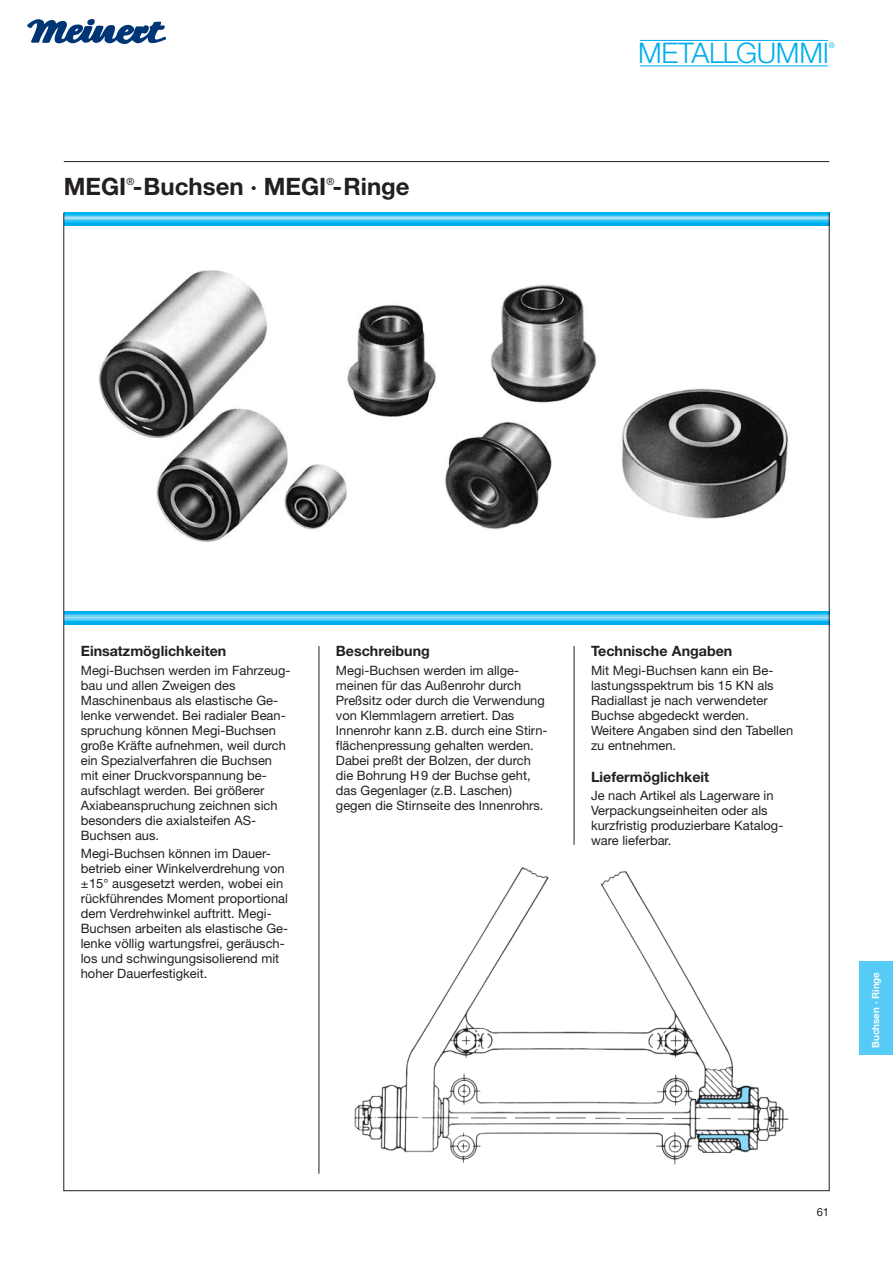
<style>
.page{position:relative;width:893px;height:1263px;background:#fff}
.page>*{position:absolute;margin:0;border:0;box-sizing:border-box;transform-origin:0 0}
.t1{font:300 28.35px "Helvetica Neue LT";letter-spacing:-.01em;color:#00aeef}
.t2{font:700 24px "Helvetica Neue LT";color:#231f20}
.t3{font:700 14.25px "Helvetica Neue LT";color:#231f20}
.t4{font:12.9px/15px "Helvetica Neue LT";color:#231f20}
.t5{font:11.25px "Helvetica Neue LT";color:#231f20}
.t6{font:9.9px "Helvetica Neue LT";color:#231f20}
.t7{font:700 9.75px "Helvetica Neue LT";color:#fff}
.t8{font:300 7.5px "Helvetica Neue LT";color:#00aeef}
</style>
<div class="page">
<div style="left:64px;top:213px;width:765px;height:12px;background:#aae0f9"></div>
<hr style="left:64px;top:214px;width:765px;height:1px;background:#00b8f0">
<hr style="left:64px;top:215px;width:765px;height:1px;background:#2bc4f3">
<hr style="left:64px;top:216px;width:765px;height:1px;background:#74d1f6">
<hr style="left:64px;top:219px;width:765px;height:2px;background:#74d1f6">
<hr style="left:64px;top:220px;width:765px;height:2px;background:#2bc4f3">
<hr style="left:64px;top:222px;width:765px;height:1px;background:#00b8f0">
<hr style="left:64px;top:223px;width:765px;height:2px;background:#00aeef">
<hr style="left:64px;top:612px;width:765px;height:1px;background:#00aeef">
<hr style="left:64px;top:613px;width:765px;height:1px;background:#00b8f0">
<hr style="left:64px;top:614px;width:765px;height:2px;background:#2bc4f3">
<hr style="left:64px;top:616px;width:765px;height:1px;background:#74d1f6">
<hr style="left:64px;top:617px;width:765px;height:2px;background:#aae0f9">
<hr style="left:64px;top:618px;width:765px;height:2px;background:#74d1f6">
<hr style="left:64px;top:620px;width:765px;height:1px;background:#2bc4f3">
<hr style="left:64px;top:621px;width:765px;height:2px;background:#00b8f0">
<hr style="left:64px;top:622px;width:765px;height:2px;background:#00aeef">
<hr style="left:64px;top:623px;width:765px;height:2px;background:#00aeef">
<img style="left:354px;top:867px;width:435px;height:298px">
<hr style="left:64px;top:161px;width:765px;height:1px;background:#231f20">
<hr style="left:319px;top:646px;width:1px;height:528px;background:#231f20">
<hr style="left:574px;top:646px;width:1px;height:199px;background:#231f20">
<img style="left:99px;top:270px;width:689px;height:272px">
<div style="left:859px;top:961px;width:34px;height:93px;background:#56cbf5"></div>
<hr style="left:640px;top:40px;width:188px;height:1px;background:#00aeef">
<hr style="left:640px;top:66px;width:188px;height:1px;background:#00aeef">
<img style="left:27px;top:19px;width:139px;height:25px">
<p class="t6" style="left:126px;top:177px;width:9px">®</p>
<p class="t6" style="left:326px;top:177px;width:9px">®</p>
<h2 class="t2" style="left:64px;top:178px;width:347px">MEGI -Buchsen · MEGI -Ringe</h2>
<h1 class="t1" style="left:638px;top:43px;width:192px">METALLGUMMI</h1>
<p class="t8" style="left:829px;top:43px;width:7px">®</p>
<p class="t3" style="left:81px;top:646px;width:147px">Einsatzmöglichkeiten</p>
<p class="t4" style="left:81px;top:664px;width:211px">Megi-Buchsen werden im Fahrzeug&shy;bau und allen Zweigen des<br>Maschinenbaus als elastische Ge&shy;lenke verwendet. Bei radialer Bean&shy;spruchung können Megi-Buchsen große Kräfte aufnehmen, weil durch ein Spezialverfahren die Buchsen mit einer Druckvorspannung be&shy;aufschlagt werden. Bei größerer<br>Axiabeanspruchung zeichnen sich besonders die axialsteifen AS-<br>Buchsen aus.</p>
<p class="t4" style="left:81px;top:847px;width:209px">Megi-Buchsen können im Dauer&shy;betrieb einer Winkelverdrehung von ±15° ausgesetzt werden, wobei ein rückführendes Moment proportional dem Verdrehwinkel auftritt. Megi-Buchsen arbeiten als elastische Ge&shy;lenke völlig wartungsfrei, geräusch&shy;los und schwingungsisolierend mit hoher Dauerfestigkeit.</p>
<p class="t3" style="left:336px;top:646px;width:95px">Beschreibung</p>
<p class="t4" style="left:336px;top:664px;width:213px">Megi-Buchsen werden im allge&shy;meinen für das Außenrohr durch Preßsitz oder durch die Verwendung von Klemmlagern arretiert. Das Innenrohr kann z.B. durch eine Stirn&shy;flächenpressung gehalten werden.<br>Dabei preßt der Bolzen, der durch die Bohrung H 9 der Buchse geht, das Gegenlager (z.B. Laschen) gegen die Stirnseite des Innenrohrs.</p>
<p class="t3" style="left:591px;top:646px;width:143px">Technische Angaben</p>
<p class="t4" style="left:591px;top:664px;width:204px">Mit Megi-Buchsen kann ein Be&shy;lastungsspektrum bis 15 KN als<br>Radiallast je nach verwendeter<br>Buchse abgedeckt werden.<br>Weitere Angaben sind den Tabellen zu entnehmen.</p>
<p class="t3" style="left:591px;top:771px;width:120px">Liefermöglichkeit</p>
<p class="t4" style="left:591px;top:789px;width:194px">Je nach Artikel als Lagerware in<br>Verpackungseinheiten oder als kurzfristig produzierbare Katalog&shy;ware lieferbar.</p>
<p class="t7" style="left:872px;top:1048px;width:77px;rotate:-90deg">Buchsen · Ringe</p>
<p class="t5" style="left:817px;top:1208px;width:14px">61</p>
</div>
